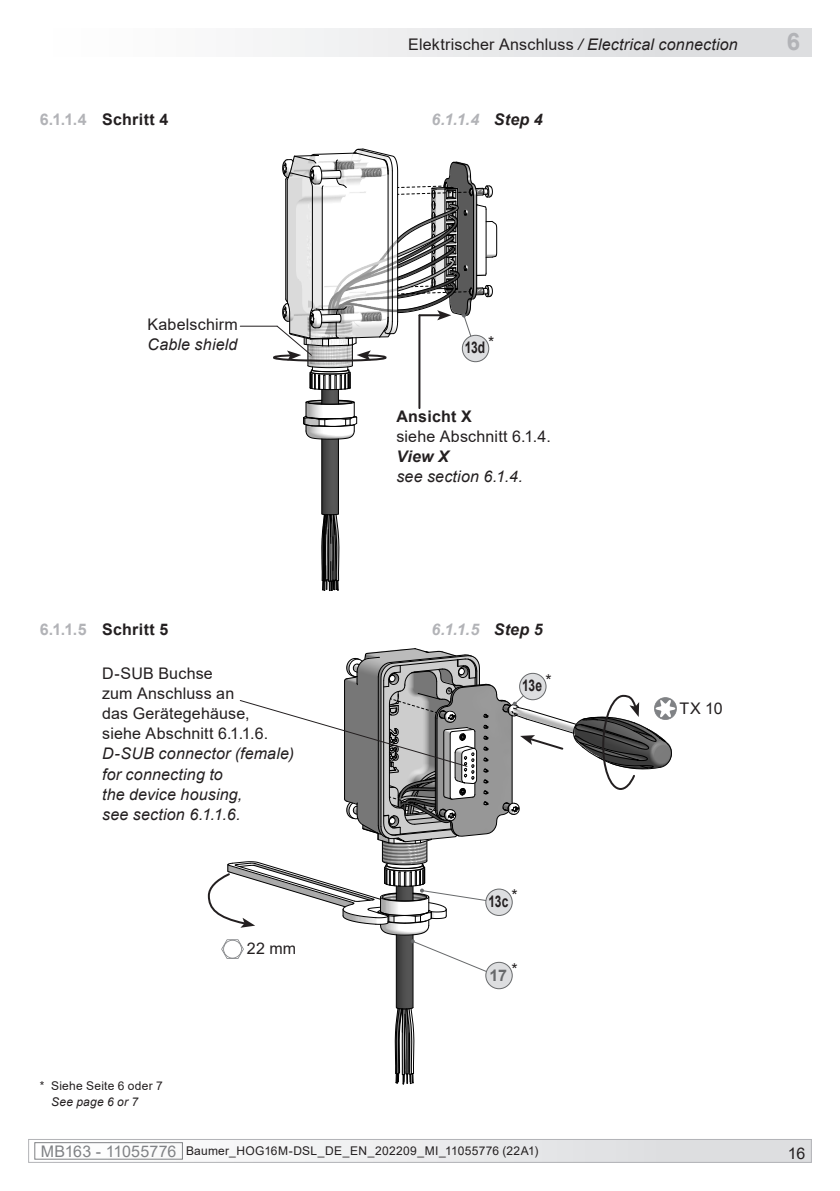
<style>
.page{position:relative;width:840px;height:1191px;background:#fff}
.page>*{position:absolute;margin:0;border:0;box-sizing:border-box;transform-origin:0 0}
.MB-Leiste_oben_recht{font:700 24px "Arial";color:#b2b3b7}
.DE_links{font:16px/20px "Arial";letter-spacing:.01em;color:#231f20}
.EN_links{font:italic 16px/20px "Arial";letter-spacing:.01em;color:#231f20}
.MB-Leiste_oben_recht-2{font:16px "Arial";letter-spacing:.01em;color:#231f20}
.Kapitel_1-1-1-1_DE{font:700 16px "Arial";letter-spacing:.02em;color:#231f20}
.Kapitel_1-1-1-1_EN{font:italic 700 16px "Arial";letter-spacing:.02em;color:#b2b3b7}
.Bezugszahl_Inhalt_mi{font:700 16px "Arial";letter-spacing:-.005em;color:#231f20;scale:.75 1}
.Bezugszahl_Option{font:700 16px "Arial";color:#67696b}
.t1{font:12px/16px "Arial";letter-spacing:.02em;color:#231f20}
.s1{font-style:italic}
.s2{color:#b2b3b7}
.s3{color:#231f20}
.s4{font-weight:700}
.s5{font-size:16px;color:#808285}
</style>
<div class="page">
<div style="left:29px;top:1139px;width:781px;height:23px;background:linear-gradient(to right,#f9f9f9,#dbdcdf)"></div>
<div style="left:35px;top:1142px;width:147px;height:17px;border:1px solid #808285"></div>
<div style="left:28px;top:1139px;width:783px;height:23px;border:1px solid #b2b3b7"></div>
<div style="left:28px;top:28px;width:783px;height:29px;background:linear-gradient(to right,#fff,#d8d9dc)"></div>
<hr style="left:240px;top:326px;width:37px;height:1px;background:#231f20">
<svg style="left:272px;top:149px;width:224px;height:442px"></svg>
<div style="left:462px;top:335px;width:26px;height:27px;background:#dddee0;border-radius:50%"></div>
<div style="left:461px;top:335px;width:28px;height:27px;border:1px solid #67696b;border-radius:50%"></div>
<svg style="left:207px;top:648px;width:469px;height:437px"></svg>
<p class="MB-Leiste_oben_recht-2" style="left:408px;top:33px;width:331px">Elektrischer Anschluss <span class="s1">/ Electrical connection</span></p>
<p class="MB-Leiste_oben_recht" style="left:786px;top:24px;width:15px">6</p>
<p class="Kapitel_1-1-1-1_DE" style="left:40px;top:108px;width:130px"><span class="s2">6.1.1.4</span> Schritt 4</p>
<p class="Kapitel_1-1-1-1_EN" style="left:431px;top:109px;width:113px">6.1.1.4 <span class="s3">Step 4</span></p>
<p class="DE_links" style="left:147px;top:314px;width:92px">Kabelschirm</p>
<p class="EN_links" style="left:147px;top:335px;width:91px">Cable shield</p>
<p class="DE_links" style="left:488px;top:332px;width:8px">*</p>
<p class="Bezugszahl_Inhalt_mi" style="left:464px;top:336px;width:29px">13d</p>
<p class="DE_links" style="left:396px;top:406px;width:156px"><span class="s4">Ansicht X<br></span>siehe Abschnitt 6.1.4.</p>
<p class="EN_links" style="left:396px;top:446px;width:128px"><span class="s4">View X<br></span>see section 6.1.4.</p>
<p class="Kapitel_1-1-1-1_DE" style="left:40px;top:617px;width:130px"><span class="s2">6.1.1.5</span> Schritt 5</p>
<p class="Kapitel_1-1-1-1_EN" style="left:431px;top:618px;width:113px">6.1.1.5 <span class="s3">Step 5</span></p>
<p class="DE_links" style="left:102px;top:663px;width:168px">D-SUB Buchse<br>zum Anschluss an<br>das Gerätegehäuse, siehe Abschnitt 6.1.1.6.</p>
<p class="EN_links" style="left:102px;top:744px;width:193px">D-SUB connector (female) for connecting to<br>the device housing,<br>see section 6.1.1.6.</p>
<p class="t1" style="left:51px;top:1077px;width:113px;text-indent:-11px">* Siehe Seite 6 oder 7<br><span class="s1">See page 6 or 7</span></p>
<p class="DE_links" style="left:246px;top:938px;width:51px">22 mm</p>
<p class="DE_links" style="left:545px;top:670px;width:8px">*</p>
<p class="Bezugszahl_Inhalt_mi" style="left:522px;top:674px;width:28px">13e</p>
<p class="DE_links" style="left:511px;top:885px;width:8px">*</p>
<p class="Bezugszahl_Inhalt_mi" style="left:488px;top:890px;width:28px">13c</p>
<p class="DE_links" style="left:511px;top:959px;width:8px">*</p>
<p class="Bezugszahl_Option" style="left:489px;top:964px;width:19px">17</p>
<p class="DE_links" style="left:679px;top:698px;width:44px">TX 10</p>
<p class="t1" style="left:41px;top:1143px;width:499px"><span class="s5">MB163 - 11055776</span> Baumer_HOG16M-DSL_DE_EN_202209_MI_11055776 (22A1)</p>
<p class="DE_links" style="left:787px;top:1143px;width:19px">16</p>
</div>
